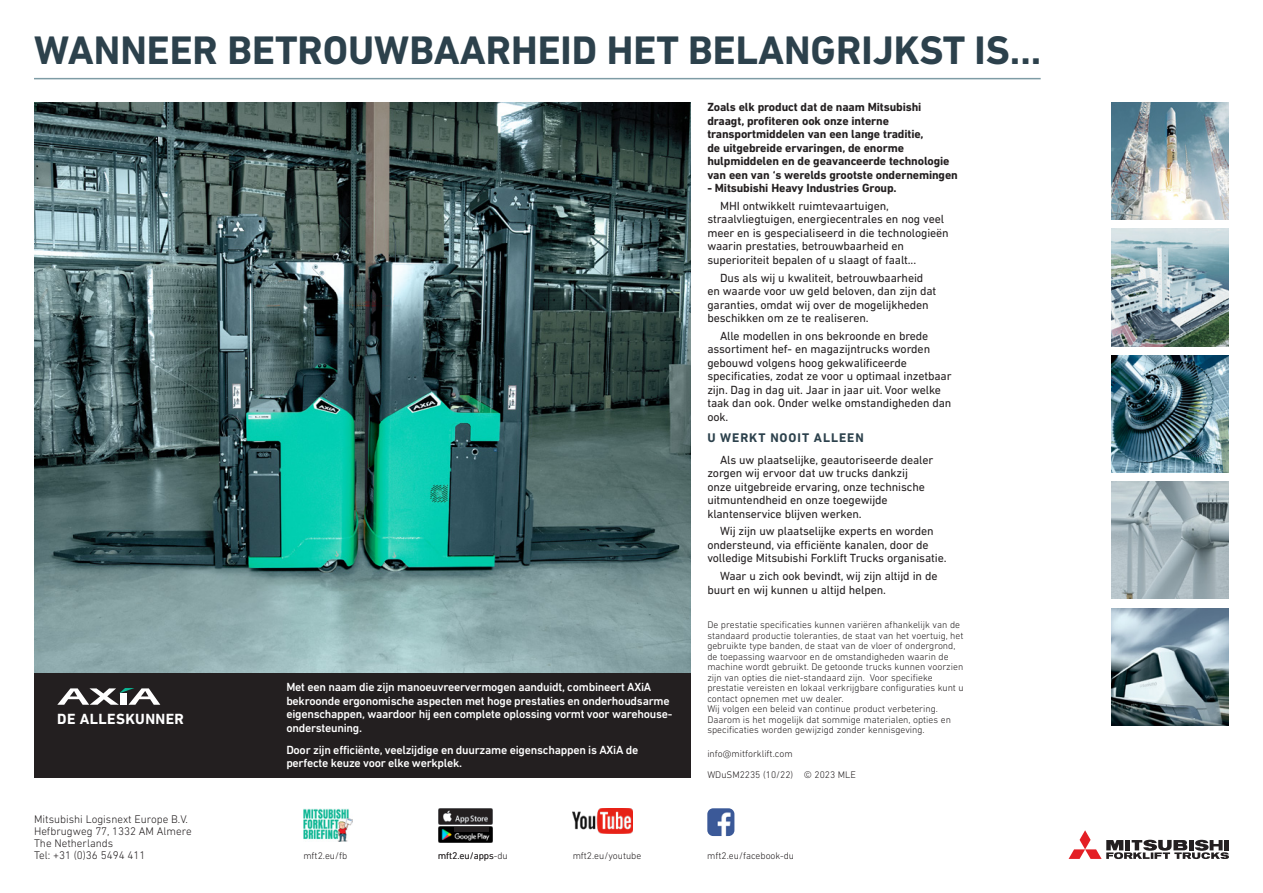
<style>
.page{position:relative;width:1263px;height:893px;background:#fff}
.page>*{position:absolute;margin:0;border:0;box-sizing:border-box;transform-origin:0 0}
.t1{font:700 40.5px "DIN Next LT Pro";color:#2c414c}
.t2{font:700 15px "DIN Next LT Pro";letter-spacing:.025em;color:#fff}
.t3{font:700 12.75px "DIN Next LT Pro";letter-spacing:.075em;color:#2c414c}
.t4{font:12px/13.5px "DIN Next LT Pro";letter-spacing:-.01em;color:#231f20}
.t5{font:500 12px/13.5px "DIN Next LT Pro";letter-spacing:-.02em;color:#fff}
.t6{font:700 12px/13.5px "DIN Next LT Pro";letter-spacing:-.01em;color:#231f20}
.t7{font:300 11.25px/12px "DIN Next LT Pro";color:#231f20}
.t8{font:300 9.75px/10.5px "DIN Next LT Pro";color:#231f20}
</style>
<div class="page">
<svg style="left:1068px;top:830px;width:161px;height:29px"></svg>
<img style="left:34px;top:102px;width:656px;height:572px">
<div style="left:34px;top:674px;width:656px;height:104px;background:#231f20"></div>
<svg style="left:57px;top:688px;width:103px;height:17px"></svg>
<img style="left:1111px;top:102px;width:118px;height:118px">
<img style="left:1112px;top:482px;width:117px;height:117px">
<img style="left:1111px;top:355px;width:118px;height:118px">
<img style="left:1112px;top:608px;width:117px;height:117px">
<img style="left:1111px;top:229px;width:118px;height:117px">
<img style="left:438px;top:808px;width:54px;height:16px">
<div style="left:455px;top:810px;width:34px;height:5px;background:#231f20"></div>
<img style="left:438px;top:826px;width:54px;height:16px">
<hr style="left:454px;top:828px;width:34px;height:4px;background:#231f20">
<img style="left:573px;top:808px;width:60px;height:26px">
<img style="left:707px;top:808px;width:27px;height:28px">
<img style="left:303px;top:809px;width:49px;height:32px">
<hr style="left:34px;top:78px;width:1007px;height:1px;background:#7e9ca5">
<h1 class="t1" style="left:34px;top:27px;width:1009px">WANNEER BETROUWBAARHEID HET BELANGRIJKST IS...</h1>
<p class="t2" style="left:57px;top:710px;width:128px">DE ALLESKUNNER</p>
<p class="t7" style="left:34px;top:813px;width:159px">Mitsubishi Logisnext Europe B.V.<br>Hefbrugweg 77, 1332 AM Almere<br>The Netherlands<br>Tel: +31 (0)36 5494 411</p>
<p class="t5" style="left:286px;top:680px;width:388px">Met een naam die zijn manoeuvreervermogen aanduidt, combineert AXiA bekroonde ergonomische aspecten met hoge prestaties en onderhoudsarme eigenschappen, waardoor hij een complete oplossing vormt voor warehouse&shy;ondersteuning.</p>
<p class="t5" style="left:286px;top:743px;width:354px">Door zijn efficiënte, veelzijdige en duurzame eigenschappen is AXiA de perfecte keuze voor elke werkplek.</p>
<p class="t6" style="left:707px;top:100px;width:252px">Zoals elk product dat de naam Mitsubishi draagt, profiteren ook onze interne transportmiddelen van een lange traditie,<br>de uitgebreide ervaringen, de enorme hulpmiddelen en de geavanceerde technologie van een van ‘s werelds grootste ondernemingen</p>
<p class="t6" style="left:707px;top:181px;width:191px">- Mitsubishi Heavy Industries Group.</p>
<p class="t4" style="left:707px;top:199px;width:243px;text-indent:13px">MHI ontwikkelt ruimtevaartuigen, straalvliegtuigen, energiecentrales en nog veel meer en is gespecialiseerd in die technologieën waarin prestaties, betrouwbaarheid en superioriteit bepalen of u slaagt of faalt...</p>
<p class="t4" style="left:707px;top:271px;width:231px;text-indent:13px">Dus als wij u kwaliteit, betrouwbaarheid en waarde voor uw geld beloven, dan zijn dat garanties, omdat wij over de mogelijkheden beschikken om ze te realiseren.</p>
<p class="t4" style="left:707px;top:329px;width:246px;text-indent:13px">Alle modellen in ons bekroonde en brede assortiment hef- en magazijntrucks worden gebouwd volgens hoog gekwalificeerde specificaties, zodat ze voor u optimaal inzetbaar zijn. Dag in dag uit. Jaar in jaar uit. Voor welke taak dan ook. Onder welke omstandigheden dan ook.</p>
<p class="t3" style="left:707px;top:430px;width:158px">U WERKT NOOIT ALLEEN</p>
<p class="t4" style="left:707px;top:453px;width:228px;text-indent:13px">Als uw plaatselijke, geautoriseerde dealer zorgen wij ervoor dat uw trucks dankzij onze uitgebreide ervaring, onze technische uitmuntendheid en onze toegewijde klantenservice blijven werken.</p>
<p class="t4" style="left:707px;top:524px;width:241px;text-indent:13px">Wij zijn uw plaatselijke experts en worden ondersteund, via efficiënte kanalen, door de volledige Mitsubishi Forklift Trucks organisatie.</p>
<p class="t4" style="left:707px;top:569px;width:232px;text-indent:13px">Waar u zich ook bevindt, wij zijn altijd in de buurt en wij kunnen u altijd helpen.</p>
<p class="t8" style="left:707px;top:619px;width:258px">De prestatie specificaties kunnen variëren afhankelijk van de standaard productie toleranties, de staat van het voertuig, het gebruikte type banden, de staat van de vloer of ondergrond, de toepassing waarvoor en de omstandigheden waarin de machine wordt gebruikt. De getoonde trucks kunnen voorzien zijn van opties die niet-standaard zijn. Voor specifieke prestatie vereisten en lokaal verkrijgbare configuraties kunt u contact opnemen met uw dealer.<br>Wij volgen een beleid van continue product verbetering.<br>Daarom is het mogelijk dat sommige materialen, opties en specificaties worden gewijzigd zonder kennisgeving.</p>
<p class="t8" style="left:707px;top:743px;width:150px;line-height:21px">info@mitforklift.com<br>WDuSM2235 (10/22) © 2023 MLE</p>
<p class="t8" style="left:573px;top:850px;width:70px">mft2.eu/youtube</p>
<p class="t8" style="left:303px;top:850px;width:45px">mft2.eu/fb</p>
<p class="t8" style="left:438px;top:850px;width:71px">mft2.eu/apps-du</p>
<p class="t8" style="left:707px;top:850px;width:88px">mft2.eu/facebook-du</p>
</div>
